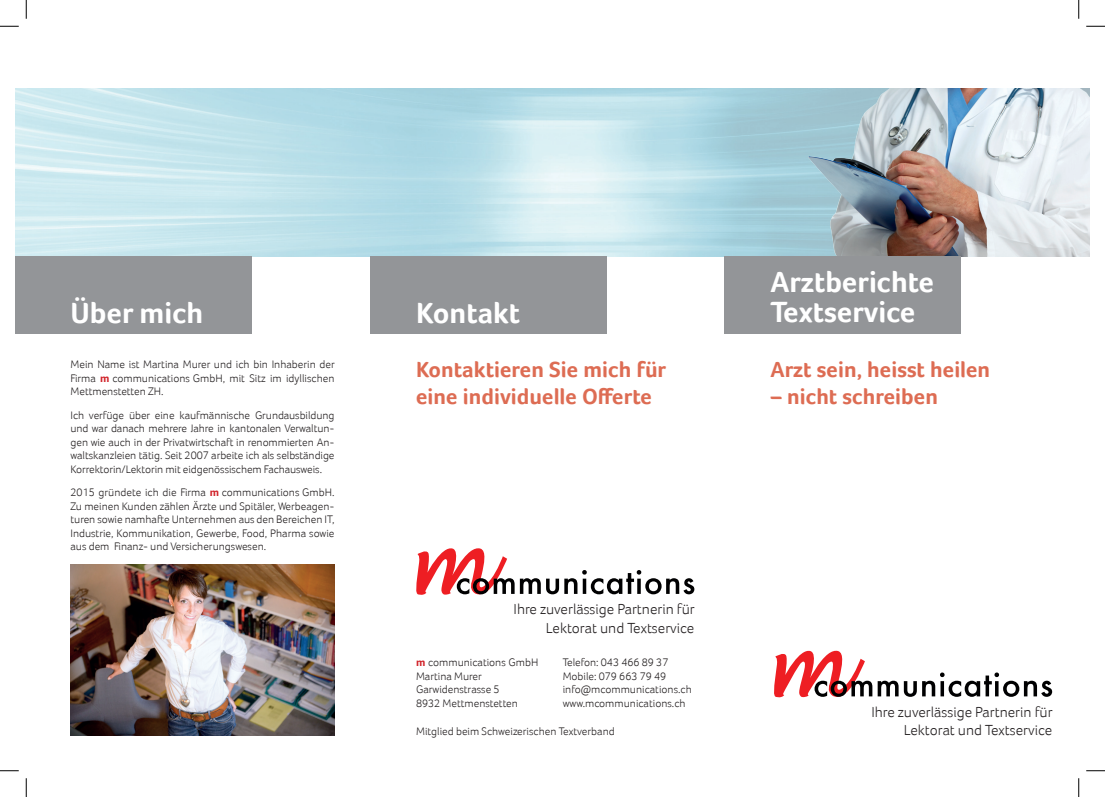
<style>
.page{position:relative;width:1105px;height:797px;background:#fff}
.page>*{position:absolute;margin:0;border:0;box-sizing:border-box;transform-origin:0 0}
.t1{font:700 30px "Acer Foco";color:#fff}
.t2{font:700 22.5px/27px "Acer Foco";color:#dd6c53}
.t3{font:300 15px/18.8px "Acer Foco";color:#231f20;text-align:right}
.t4{font:300 11.25px/13.5px "Acer Foco";color:#231f20;text-align:justify}
.s1{font-weight:700;color:#d1232a}
</style>
<div class="page">
<img style="left:797px;top:88px;width:292px;height:169px">
<img style="left:71px;top:564px;width:264px;height:171px">
<div style="left:16px;top:257px;width:236px;height:77px;background:#939598"></div>
<div style="left:724px;top:257px;width:237px;height:77px;background:#939598"></div>
<div style="left:370px;top:257px;width:237px;height:77px;background:#939598"></div>
<svg style="left:416px;top:548px;width:278px;height:46px"></svg>
<svg style="left:774px;top:650px;width:98px;height:47px"></svg>
<svg style="left:878px;top:680px;width:20px;height:16px"></svg>
<svg style="left:904px;top:672px;width:148px;height:24px"></svg>
<svg style="left:0;top:25px;width:19px;height:2px"></svg>
<svg style="left:1086px;top:25px;width:19px;height:2px"></svg>
<svg style="left:0;top:770px;width:19px;height:1px"></svg>
<svg style="left:1086px;top:770px;width:19px;height:1px"></svg>
<svg style="left:25px;top:0;width:2px;height:19px"></svg>
<svg style="left:25px;top:778px;width:2px;height:19px"></svg>
<svg style="left:1078px;top:0;width:1px;height:19px"></svg>
<svg style="left:1078px;top:778px;width:1px;height:19px"></svg>
<p class="t1" style="left:71px;top:295px;width:134px">Über mich</p>
<p class="t4" style="left:71px;top:358px;width:266px">Mein Name ist Martina Murer und ich bin Inhaberin der Firma <span class="s1">m</span> communications GmbH, mit Sitz im idyllischen Mettmenstetten ZH.</p>
<p class="t4" style="left:71px;top:408px;width:266px">Ich verfüge über eine kaufmännische Grundausbildung und war danach mehrere Jahre in kantonalen Verwaltun&shy;gen wie auch in der Privatwirtschaft in renommierten An&shy;waltskanzleien tätig. Seit 2007 arbeite ich als selbständige Korrektorin/Lektorin mit eidgenössischem Fachausweis.</p>
<p class="t4" style="left:71px;top:486px;width:265px">2015 gründete ich die Firma <span class="s1">m</span> communications GmbH.<br>Zu meinen Kunden zählen Ärzte und Spitäler, Werbeagen&shy;turen sowie namhafte Unternehmen aus den Bereichen IT, Industrie, Kommunikation, Gewerbe, Food, Pharma sowie aus dem Finanz- und Versicherungswesen.</p>
<p class="t1" style="left:416px;top:295px;width:106px">Kontakt</p>
<p class="t2" style="left:416px;top:356px;width:252px">Kontaktieren Sie mich für eine individuelle Offerte</p>
<p class="t1" style="left:770px;top:264px;width:165px">Arztberichte</p>
<p class="t1" style="left:770px;top:294px;width:147px">Textservice</p>
<p class="t2" style="left:770px;top:356px;width:221px">Arzt sein, heisst heilen</p>
<p class="t2" style="left:770px;top:383px;width:169px">– nicht schreiben</p>
<p class="t3" style="left:514px;top:599px;width:183px">Ihre zuverlässige Partnerin für<br>Lektorat und Textservice</p>
<p class="t4" style="left:416px;top:655px;width:124px"><span class="s1">m</span> communications GmbH</p>
<p class="t4" style="left:416px;top:669px;width:67px">Martina Murer</p>
<p class="t4" style="left:416px;top:682px;width:85px">Garwidenstrasse 5</p>
<p class="t4" style="left:416px;top:696px;width:103px">8932 Mettmenstetten</p>
<p class="t4" style="left:563px;top:655px;width:107px">Telefon: 043 466 89 37</p>
<p class="t4" style="left:563px;top:669px;width:105px">Mobile: 079 663 79 49</p>
<p class="t4" style="left:563px;top:682px;width:131px">info@mcommunications.ch</p>
<p class="t4" style="left:563px;top:696px;width:124px">www.mcommunications.ch</p>
<p class="t4" style="left:416px;top:724px;width:200px">Mitglied beim Schweizerischen Textverband</p>
<p class="t3" style="left:871px;top:702px;width:183px">Ihre zuverlässige Partnerin für<br>Lektorat und Textservice</p>
</div>
